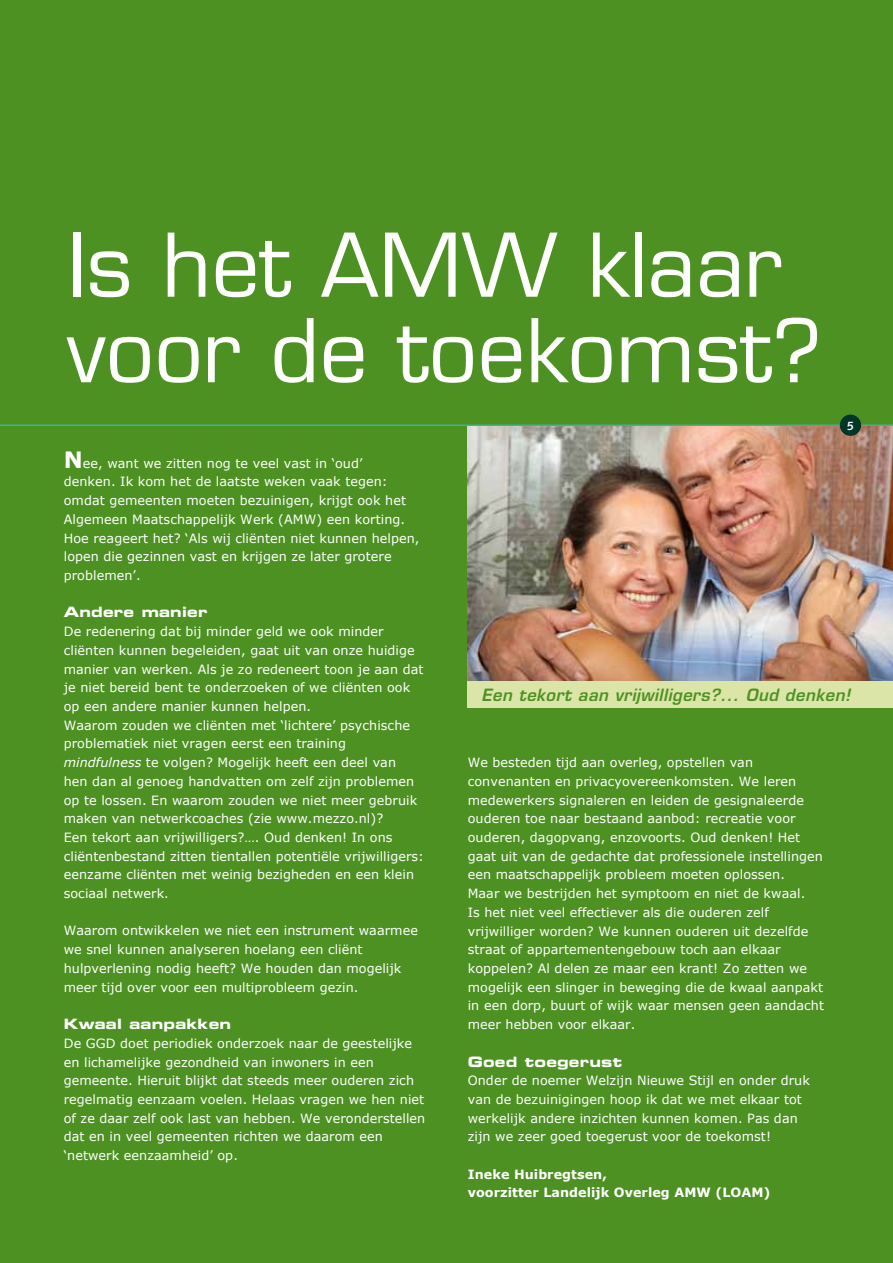
<style>
.page{position:relative;width:893px;height:1263px;background:#4d9122}
.page>*{position:absolute;margin:0;border:0;box-sizing:border-box;transform-origin:0 0}
.t1{font:85.5px/85.5px "Eurostile LT Std";color:#fff}
.t2{font:italic 600 16.5px "Eurostile LT Std";letter-spacing:.03em;color:#4d9122}
.t3{font:14.25px "Eurostile LT Std Bold Ex 2";letter-spacing:.015em;color:#fff}
.t4{font:12.75px/18.8px "Verdana";letter-spacing:.005em;color:#fff}
.t5{font:700 12.75px/18.5px "Verdana";letter-spacing:.005em;color:#fff}
.t6{font:700 12px "Syntax LT Std";color:#fff}
.s1{font-weight:700;font-size:22.5px}
.s2{font-style:italic}
</style>
<div class="page">
<img style="left:468px;top:426px;width:425px;height:255px">
<hr style="left:0;top:424px;width:893px;height:2px;background:#40b194">
<div style="left:840px;top:415px;width:21px;height:21px;background:#003627;border-radius:50%"></div>
<div style="left:468px;top:681px;width:425px;height:26px;background:#dae5a7"></div>
<h1 class="t1" style="left:67px;top:223px;width:756px">Is het AMW klaar voor de toekomst?</h1>
<p class="t6" style="left:847px;top:419px;width:8px">5</p>
<p class="t4" style="left:64px;top:454px;width:357px"><span class="s1">N</span>ee, want we zitten nog te veel vast in ‘oud’<br>denken. Ik kom het de laatste weken vaak tegen: omdat gemeenten moeten bezuinigen, krijgt ook het Algemeen Maatschappelijk Werk (AMW) een korting.<br>Hoe reageert het? ‘Als wij cliënten niet kunnen helpen, lopen die gezinnen vast en krijgen ze later grotere problemen’.</p>
<p class="t3" style="left:64px;top:602px;width:145px">Andere manier</p>
<p class="t4" style="left:64px;top:622px;width:362px">De redenering dat bij minder geld we ook minder cliënten kunnen begeleiden, gaat uit van onze huidige manier van werken. Als je zo redeneert toon je aan dat je niet bereid bent te onderzoeken of we cliënten ook op een andere manier kunnen helpen.<br>Waarom zouden we cliënten met ‘lichtere’ psychische problematiek niet vragen eerst een training <span class="s2">mindfulness</span> te volgen? Mogelijk heeft een deel van<br>hen dan al genoeg handvatten om zelf zijn problemen op te lossen. En waarom zouden we niet meer gebruik maken van netwerkcoaches (zie www.mezzo.nl)?<br>Een tekort aan vrijwilligers?…. Oud denken! In ons cliëntenbestand zitten tientallen potentiële vrijwilligers: eenzame cliënten met weinig bezigheden en een klein sociaal netwerk.</p>
<p class="t4" style="left:64px;top:922px;width:356px">Waarom ontwikkelen we niet een instrument waarmee we snel kunnen analyseren hoelang een cliënt hulpverlening nodig heeft? We houden dan mogelijk meer tijd over voor een multiprobleem gezin.</p>
<p class="t3" style="left:64px;top:1014px;width:169px">Kwaal aanpakken</p>
<p class="t4" style="left:64px;top:1034px;width:363px">De GGD doet periodiek onderzoek naar de geestelijke en lichamelijke gezondheid van inwoners in een gemeente. Hieruit blijkt dat steeds meer ouderen zich regelmatig eenzaam voelen. Helaas vragen we hen niet of ze daar zelf ook last van hebben. We veronderstellen dat en in veel gemeenten richten we daarom een ‘netwerk eenzaamheid’ op.</p>
<p class="t2" style="left:482px;top:684px;width:370px">Een tekort aan vrijwilligers?... Oud denken!</p>
<p class="t4" style="left:468px;top:753px;width:358px">We besteden tijd aan overleg, opstellen van convenanten en privacyovereenkomsten. We leren medewerkers signaleren en leiden de gesignaleerde ouderen toe naar bestaand aanbod: recreatie voor ouderen, dagopvang, enzovoorts. Oud denken! Het gaat uit van de gedachte dat professionele instellingen een maatschappelijk probleem moeten oplossen.<br>Maar we bestrijden het symptoom en niet de kwaal.<br>Is het niet veel effectiever als die ouderen zelf vrijwilliger worden? We kunnen ouderen uit dezelfde straat of appartementengebouw toch aan elkaar koppelen? Al delen ze maar een krant! Zo zetten we mogelijk een slinger in beweging die de kwaal aanpakt in een dorp, buurt of wijk waar mensen geen aandacht meer hebben voor elkaar.</p>
<p class="t3" style="left:468px;top:1051px;width:156px">Goed toegerust</p>
<p class="t4" style="left:468px;top:1071px;width:344px">Onder de noemer Welzijn Nieuwe Stijl en onder druk van de bezuinigingen hoop ik dat we met elkaar tot werkelijk andere inzichten kunnen komen. Pas dan zijn we zeer goed toegerust voor de toekomst!</p>
<p class="t5" style="left:468px;top:1165px;width:304px">Ineke Huibregtsen,<br>voorzitter Landelijk Overleg AMW (LOAM)</p>
</div>
